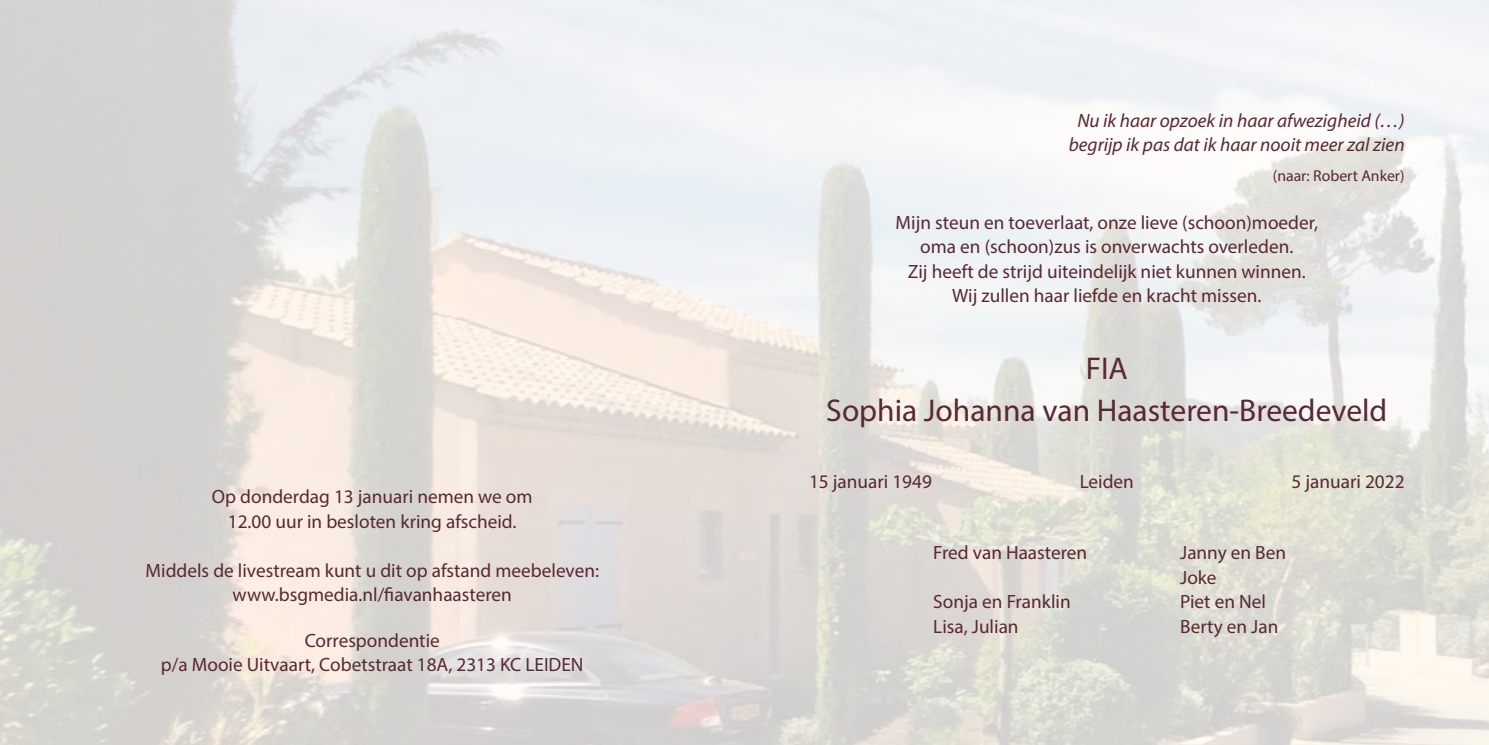
<style>
.page{position:relative;width:1489px;height:745px;background:#fff}
.page>*{position:absolute;margin:0;border:0;box-sizing:border-box;transform-origin:0 0}
.t1{font:31.5px/42px "Myriad Pro";color:#592832;text-align:center}
.t2{font:19.25px/24.5px "Myriad Pro";color:#592832;text-align:center}
.t3{font:italic 19.25px/24.5px "Myriad Pro";color:#592832;text-align:center}
.t4{font:15.75px "Myriad Pro";color:#592832}
</style>
<div class="page">
<p class="t2" style="left:212px;top:483px;width:322px">Op donderdag 13 januari nemen we om<br>12.00 uur in besloten kring afscheid.</p>
<p class="t2" style="left:145px;top:557px;width:455px">Middels de livestream kunt u dit op afstand meebeleven: www.bsgmedia.nl/fiavanhaasteren</p>
<p class="t2" style="left:161px;top:628px;width:424px;line-height:23.1px">Correspondentie<br>p/a Mooie Uitvaart, Cobetstraat 18A, 2313 KC LEIDEN</p>
<p class="t3" style="left:1068px;top:108px;width:337px">Nu ik haar opzoek in haar afwezigheid (…) begrijp ik pas dat ik haar nooit meer zal zien</p>
<p class="t4" style="left:1272px;top:166px;width:133px">(naar: Robert Anker)</p>
<p class="t2" style="left:895px;top:209px;width:424px">Mijn steun en toeverlaat, onze lieve (schoon)moeder, oma en (schoon)zus is onverwachts overleden.<br>Zij heeft de strijd uiteindelijk niet kunnen winnen.<br>Wij zullen haar liefde en kracht missen.</p>
<h1 class="t1" style="left:826px;top:347px;width:562px">FIA<br>Sophia Johanna van Haasteren-Breedeveld</h1>
<p class="t2" style="left:809px;top:469px;width:124px">15 januari 1949</p>
<p class="t2" style="left:1079px;top:469px;width:56px">Leiden</p>
<p class="t2" style="left:1291px;top:469px;width:114px">5 januari 2022</p>
<p class="t2" style="left:933px;top:539px;width:155px">Fred van Haasteren</p>
<p class="t2" style="left:1180px;top:539px;width:107px;text-align:left">Janny en Ben<br>Joke</p>
<p class="t2" style="left:933px;top:588px;width:139px">Sonja en Franklin</p>
<p class="t2" style="left:1180px;top:588px;width:87px">Piet en Nel</p>
<p class="t2" style="left:933px;top:613px;width:87px">Lisa, Julian</p>
<p class="t2" style="left:1180px;top:613px;width:100px">Berty en Jan</p>
</div>
